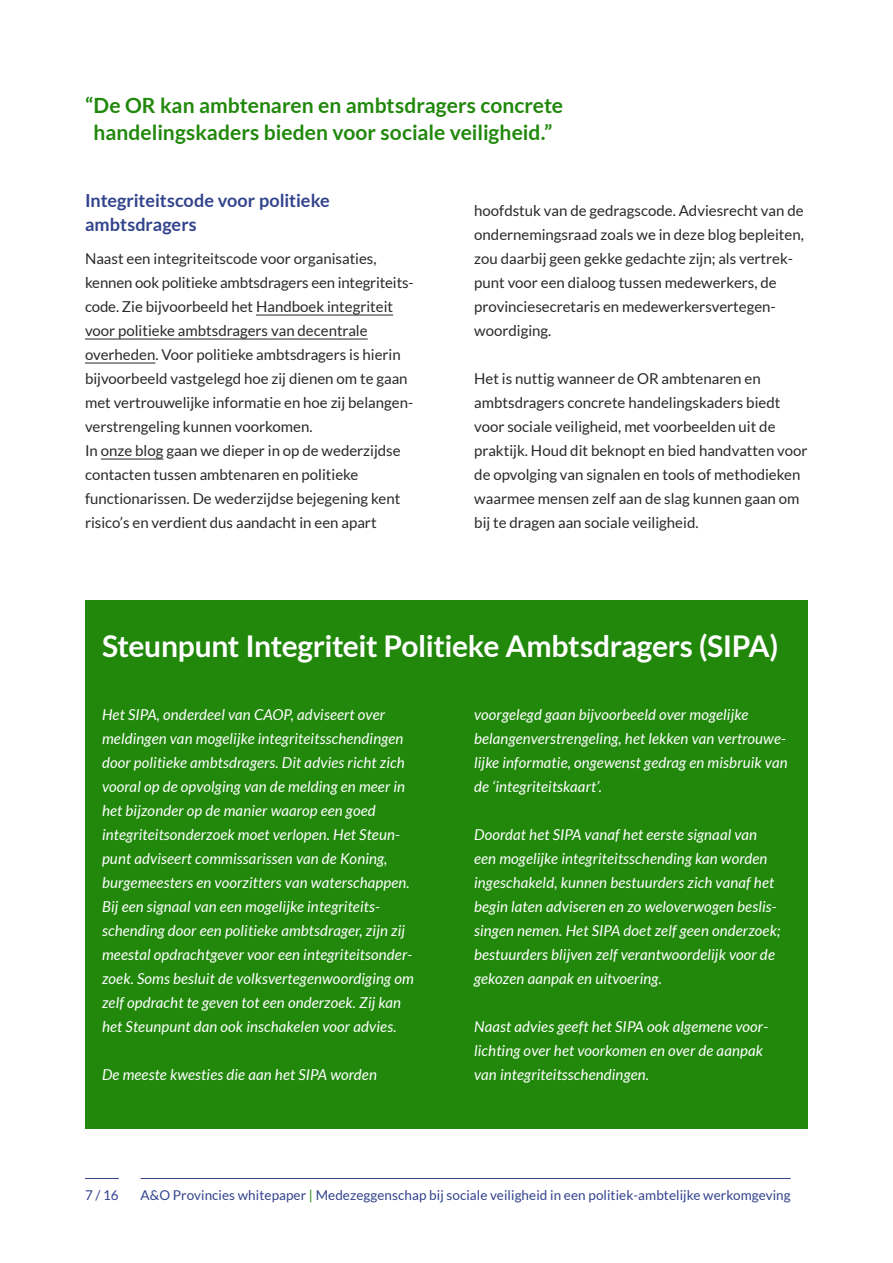
<style>
.page{position:relative;width:893px;height:1263px;background:#fff}
.page>*{position:absolute;margin:0;border:0;box-sizing:border-box;transform-origin:0 0}
.t1{font:700 30px "Lato";letter-spacing:-.015em;color:#fff}
.t2{font:700 21px/27px "Lato";letter-spacing:.005em;color:#21880c;text-align:center}
.t3{font:700 18px/24px "Lato";color:#32438c}
.t4{font:italic 15px/24px "Lato";letter-spacing:.01em;color:#fff}
.t5{font:15px/24px "Lato";color:#292929}
.t6{font:13.5px "Lato";letter-spacing:.005em;color:#32438c}
.s1{color:#21880c}
</style>
<div class="page">
<hr style="left:85px;top:1178px;width:34px;height:1px;background:#32438c">
<hr style="left:141px;top:1178px;width:650px;height:1px;background:#32438c">
<hr style="left:256px;top:315px;width:137px;height:1px;background:#292929">
<hr style="left:85px;top:339px;width:283px;height:1px;background:#292929">
<hr style="left:85px;top:363px;width:70px;height:1px;background:#292929">
<hr style="left:101px;top:459px;width:62px;height:1px;background:#292929">
<div style="left:85px;top:600px;width:723px;height:528px;background:#21880c"></div>
<h2 class="t2" style="left:85px;top:91px;width:480px">“De OR kan ambtenaren en ambtsdragers concrete handelingskaders bieden voor sociale veiligheid.”</h2>
<p class="t3" style="left:85px;top:188px;width:246px">Integriteitscode voor politieke ambtsdragers</p>
<p class="t5" style="left:85px;top:246px;width:330px">Naast een integriteitscode voor organisaties, kennen ook politieke ambtsdragers een integriteits&shy;code. Zie bijvoorbeeld het Handboek integriteit voor politieke ambtsdragers van decentrale overheden. Voor politieke ambtsdragers is hierin bijvoorbeeld vastgelegd hoe zij dienen om te gaan met vertrouwelijke informatie en hoe zij belangen&shy;verstrengeling kunnen voorkomen.<br>In onze blog gaan we dieper in op de wederzijdse contacten tussen ambtenaren en politieke functionarissen. De wederzijdse bejegening kent risico’s en verdient dus aandacht in een apart</p>
<p class="t5" style="left:474px;top:198px;width:331px">hoofdstuk van de gedragscode. Adviesrecht van de ondernemingsraad zoals we in deze blog bepleiten, zou daarbij geen gekke gedachte zijn; als vertrek&shy;punt voor een dialoog tussen medewerkers, de provinciesecretaris en medewerkersvertegen&shy;woordiging.</p>
<p class="t5" style="left:474px;top:366px;width:335px">Het is nuttig wanneer de OR ambtenaren en ambtsdragers concrete handelingskaders biedt voor sociale veiligheid, met voorbeelden uit de praktijk. Houd dit beknopt en bied handvatten voor de opvolging van signalen en tools of methodieken waarmee mensen zelf aan de slag kunnen gaan om bij te dragen aan sociale veiligheid.</p>
<h1 class="t1" style="left:102px;top:629px;width:678px">Steunpunt Integriteit Politieke Ambtsdragers (SIPA)</h1>
<p class="t4" style="left:102px;top:703px;width:313px">Het SIPA, onderdeel van CAOP, adviseert over meldingen van mogelijke integriteitsschendingen door politieke ambtsdragers. Dit advies richt zich vooral op de opvolging van de melding en meer in het bijzonder op de manier waarop een goed integriteitsonderzoek moet verlopen. Het Steun&shy;punt adviseert commissarissen van de Koning, burgemeesters en voorzitters van waterschappen.<br>Bij een signaal van een mogelijke integriteits&shy;schending door een politieke ambtsdrager, zijn zij meestal opdrachtgever voor een integriteitsonder&shy;zoek. Soms besluit de volksvertegenwoordiging om zelf opdracht te geven tot een onderzoek. Zij kan het Steunpunt dan ook inschakelen voor advies.</p>
<p class="t4" style="left:102px;top:1063px;width:276px">De meeste kwesties die aan het SIPA worden</p>
<p class="t4" style="left:474px;top:703px;width:315px">voorgelegd gaan bijvoorbeeld over mogelijke belangenverstrengeling, het lekken van vertrouwe&shy;lijke informatie, ongewenst gedrag en misbruik van de ‘integriteitskaart’.</p>
<p class="t4" style="left:474px;top:823px;width:308px">Doordat het SIPA vanaf het eerste signaal van een mogelijke integriteitsschending kan worden ingeschakeld, kunnen bestuurders zich vanaf het begin laten adviseren en zo weloverwogen beslis&shy;singen nemen. Het SIPA doet zelf geen onderzoek; bestuurders blijven zelf verantwoordelijk voor de gekozen aanpak en uitvoering.</p>
<p class="t4" style="left:474px;top:1015px;width:296px">Naast advies geeft het SIPA ook algemene voor&shy;lichting over het voorkomen en over de aanpak van integriteitsschendingen.</p>
<p class="t6" style="left:85px;top:1188px;width:35px">7 / 16</p>
<p class="t6" style="left:141px;top:1188px;width:652px">A&amp;O Provincies whitepaper <span class="s1">|</span> Medezeggenschap bij sociale veiligheid in een politiek-ambtelijke werkomgeving</p>
</div>
